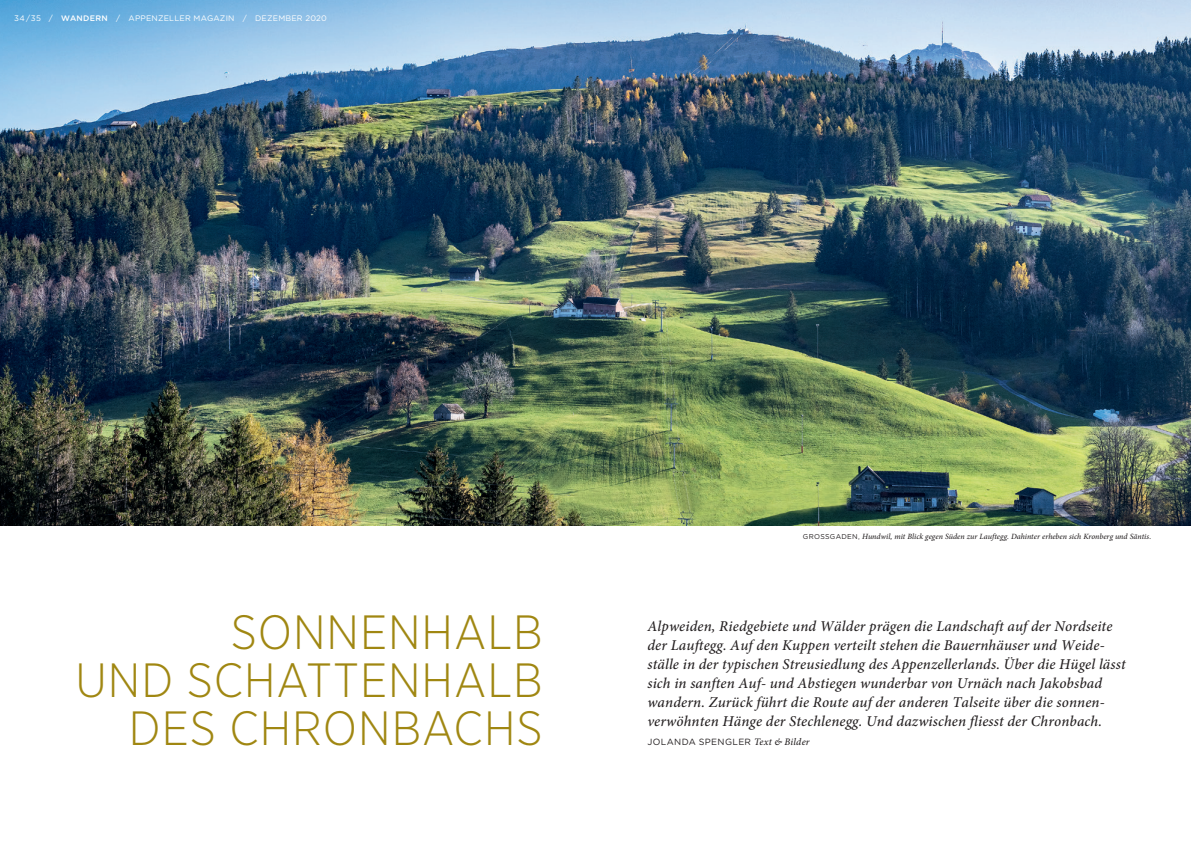
<style>
.page{position:relative;width:1191px;height:842px;background:#fff}
.page>*{position:absolute;margin:0;border:0;box-sizing:border-box;transform-origin:0 0}
.t1{font:300 48px/48px "Gotham Narrow";letter-spacing:.02em;color:#a08712;text-align:right}
.t2{font:italic 500 15px/19px "Minion Pro";letter-spacing:.01em;color:#231f20}
.t3{font:9px "Gotham Rounded";letter-spacing:.04em;color:#231f20}
.t4{font:italic 500 8px "Minion Pro";letter-spacing:.005em;color:#231f20}
.t5{font:8px "Gotham Rounded";letter-spacing:.02em;color:#fff}
.s1{font-weight:500}
.s2{font-family:"Gotham Rounded";font-weight:400;font-style:normal;font-size:7px}
.s3{font-family:"Minion Pro";font-weight:500;font-style:italic;font-size:10px}
</style>
<div class="page">
<img style="left:0;top:0;width:1191px;height:525px">
<p class="t5" style="left:14px;top:13px;width:314px">34 / 35 / <span class="s1">WANDERN</span> / APPENZELLER MAGAZIN / DEZEMBER 2020</p>
<h1 class="t1" style="left:76px;top:607px;width:468px">SONNENHALB<br>UND SCHATTENHALB<br>DES CHRONBACHS</h1>
<p class="t4" style="left:803px;top:531px;width:350px"><span class="s2">GROSSGADEN,</span> Hundwil, mit Blick gegen Süden zur Lauftegg. Dahinter erheben sich Kronberg und Säntis.</p>
<p class="t2" style="left:647px;top:616px;width:480px">Alpweiden, Riedgebiete und Wälder prägen die Landschaft auf der Nordseite der Lauftegg. Auf den Kuppen verteilt stehen die Bauernhäuser und Weide&shy;ställe in der typischen Streusiedlung des Appenzellerlands. Über die Hügel lässt sich in sanften Auf- und Abstiegen wunderbar von Urnäch nach Jakobsbad wandern. Zurück führt die Route auf der anderen Talseite über die sonnen&shy;verwöhnten Hänge der Stechlenegg. Und dazwischen fliesst der Chronbach.</p>
<p class="t3" style="left:647px;top:735px;width:164px">JOLANDA SPENGLER <span class="s3">Text &amp; Bilder</span></p>
</div>
